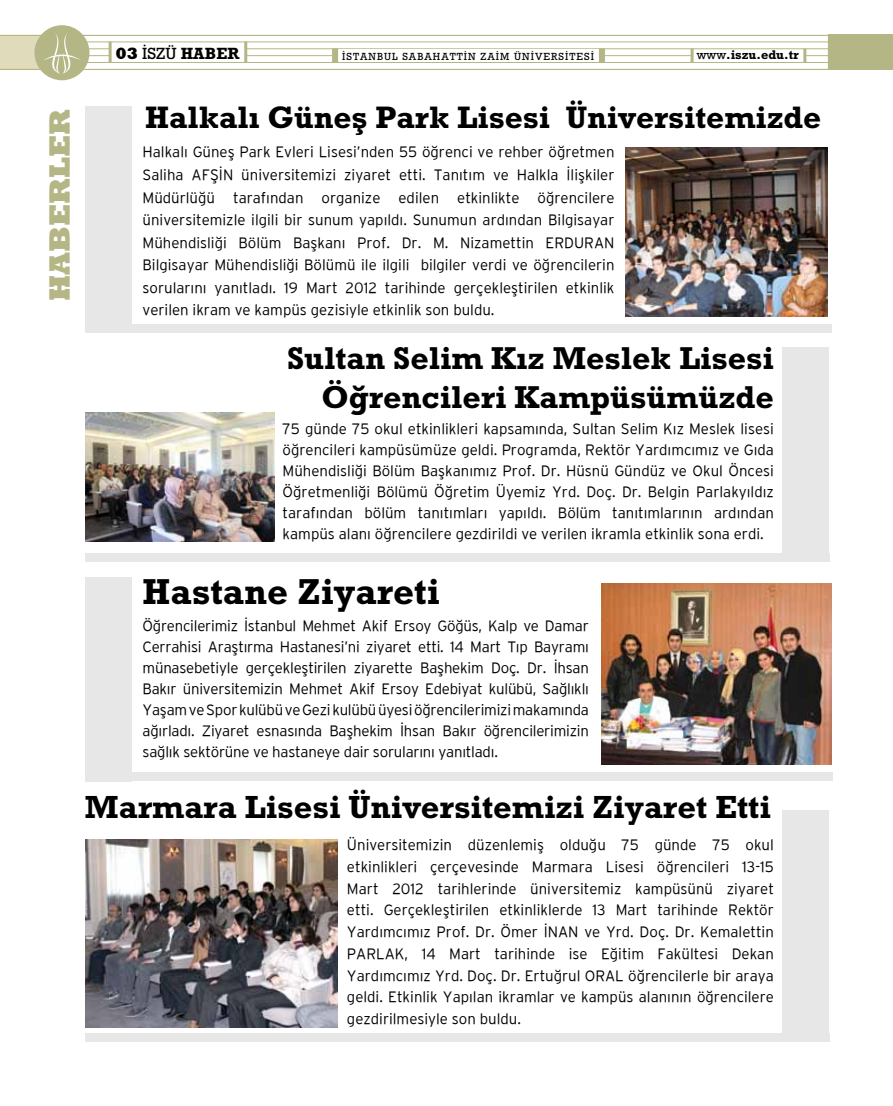
<style>
.page{position:relative;width:893px;height:1106px;background:#fff}
.page>*{position:absolute;margin:0;border:0;box-sizing:border-box;transform-origin:0 0}
.t1{font:36.6px "Rockwell Bold Tr";color:#000}
.t2{font:32.4px "Rockwell Bold Tr";color:#000}
.t3{font:32.1px/38.5px "Rockwell Bold Tr";color:#000;text-align:right}
.t4{font:31.5px "Rockwell Bold Tr";color:#000}
.t5{font:30px "Rockwell Extra Bold Tr";color:#b4b785}
.t6{font:16.5px "Rockwell Bold Tr";color:#000}
.t7{font:300 15px/21px "Interstate";color:#000;text-align:justify}
.t8{font:12.75px "Rockwell Bold Tr";color:#000}
.t9{font:10.5px "Rockwell Regular Tr";letter-spacing:.1em;color:#000}
.s1{font-family:"Rockwell Extra Bold Tr"}
.s2{font-family:"Rockwell Regular Tr"}
</style>
<div class="page">
<div style="left:828px;top:35px;width:65px;height:35px;background:#b4b785"></div>
<div style="left:34px;top:25px;width:56px;height:55px;background:#b4b785;border-radius:50%"></div>
<svg style="left:0;top:32px;width:829px;height:42px"></svg>
<div style="left:110px;top:44px;width:136px;height:17px;background:#fff"></div>
<hr style="left:109px;top:42px;width:3px;height:20px;background:#b4b785">
<hr style="left:244px;top:42px;width:3px;height:20px;background:#b4b785">
<div style="left:691px;top:51px;width:113px;height:11px;background:#fff"></div>
<hr style="left:691px;top:48px;width:3px;height:15px;background:#b4b785">
<hr style="left:803px;top:48px;width:3px;height:15px;background:#b4b785">
<div style="left:335px;top:49px;width:264px;height:13px;background:#fff"></div>
<div style="left:332px;top:48px;width:6px;height:15px;background:#b4b785"></div>
<div style="left:599px;top:48px;width:6px;height:15px;background:#b4b785"></div>
<img style="left:625px;top:148px;width:202px;height:168px">
<div style="left:85px;top:107px;width:47px;height:226px;background:#e7e7e7"></div>
<div style="left:87px;top:324px;width:744px;height:9px;background:#e7e7e7"></div>
<div style="left:782px;top:347px;width:47px;height:210px;background:#e7e7e7"></div>
<div style="left:85px;top:553px;width:744px;height:9px;background:#e7e7e7"></div>
<div style="left:782px;top:810px;width:47px;height:227px;background:#e7e7e7"></div>
<div style="left:85px;top:1033px;width:744px;height:9px;background:#e7e7e7"></div>
<img style="left:85px;top:839px;width:253px;height:188px">
<img style="left:85px;top:412px;width:189px;height:129px">
<img style="left:602px;top:583px;width:229px;height:181px">
<div style="left:88px;top:772px;width:744px;height:9px;background:#e7e7e7"></div>
<div style="left:85px;top:577px;width:47px;height:204px;background:#e7e7e7"></div>
<p class="t6" style="left:115px;top:44px;width:125px"><span class="s1">03</span> <span class="s2">İSZÜ</span> HABER</p>
<p class="t9" style="left:342px;top:50px;width:254px">İSTANBUL SABAHATTİN ZAİM ÜNİVERSİTESİ</p>
<p class="t8" style="left:697px;top:47px;width:104px"><span class="s2">www</span>.iszu.edu.tr</p>
<h3 class="t5" style="left:42px;top:301px;width:193px;rotate:-90deg">HABERLER</h3>
<h3 class="t4" style="left:145px;top:99px;width:677px">Halkalı Güneş Park Lisesi Üniversitemizde</h3>
<p class="t7" style="left:143px;top:141px;width:473px;line-height:22.5px">Halkalı Güneş Park Evleri Lisesi’nden 55 öğrenci ve rehber öğretmen Saliha AFŞİN üniversitemizi ziyaret etti. Tanıtım ve Halkla İlişkiler Müdürlüğü tarafından organize edilen etkinlikte öğrencilere üniversitemizle ilgili bir sunum yapıldı. Sunumun ardından Bilgisayar Mühendisliği Bölüm Başkanı Prof. Dr. M. Nizamettin ERDURAN Bilgisayar Mühendisliği Bölümü ile ilgili bilgiler verdi ve öğrencilerin sorularını yanıtladı. 19 Mart 2012 tarihinde gerçekleştirilen etkinlik verilen ikram ve kampüs gezisiyle etkinlik son buldu.</p>
<h3 class="t3" style="left:287px;top:339px;width:488px">Sultan Selim Kız Meslek Lisesi<br>Öğrencileri Kampüsümüzde</h3>
<p class="t7" style="left:283px;top:419px;width:493px">75 günde 75 okul etkinlikleri kapsamında, Sultan Selim Kız Meslek lisesi öğrencileri kampüsümüze geldi. Programda, Rektör Yardımcımız ve Gıda Mühendisliği Bölüm Başkanımız Prof. Dr. Hüsnü Gündüz ve Okul Öncesi Öğretmenliği Bölümü Öğretim Üyemiz Yrd. Doç. Dr. Belgin Parlakyıldız tarafından bölüm tanıtımları yapıldı. Bölüm tanıtımlarının ardından kampüs alanı öğrencilere gezdirildi ve verilen ikramla etkinlik sona erdi.</p>
<h1 class="t1" style="left:143px;top:569px;width:299px">Hastane Ziyareti</h1>
<p class="t7" style="left:143px;top:615px;width:448px">Öğrencilerimiz İstanbul Mehmet Akif Ersoy Göğüs, Kalp ve Damar Cerrahisi Araştırma Hastanesi’ni ziyaret etti. 14 Mart Tıp Bayramı münasebetiyle gerçekleştirilen ziyarette Başhekim Doç. Dr. İhsan Bakır üniversitemizin Mehmet Akif Ersoy Edebiyat kulübü, Sağlıklı Yaşam ve Spor kulübü ve Gezi kulübü üyesi öğrencilerimizi makamında ağırladı. Ziyaret esnasında Başhekim İhsan Bakır öğrencilerimizin sağlık sektörüne ve hastaneye dair sorularını yanıtladı.</p>
<h2 class="t2" style="left:85px;top:787px;width:687px">Marmara Lisesi Üniversitemizi Ziyaret Etti</h2>
<p class="t7" style="left:347px;top:834px;width:428px;line-height:21.8px">Üniversitemizin düzenlemiş olduğu 75 günde 75 okul etkinlikleri çerçevesinde Marmara Lisesi öğrencileri 13-15<br>Mart 2012 tarihlerinde üniversitemiz kampüsünü ziyaret etti. Gerçekleştirilen etkinliklerde 13 Mart tarihinde Rektör Yardımcımız Prof. Dr. Ömer İNAN ve Yrd. Doç. Dr. Kemalettin PARLAK, 14 Mart tarihinde ise Eğitim Fakültesi Dekan Yardımcımız Yrd. Doç. Dr. Ertuğrul ORAL öğrencilerle bir araya geldi. Etkinlik Yapılan ikramlar ve kampüs alanının öğrencilere gezdirilmesiyle son buldu.</p>
</div>
